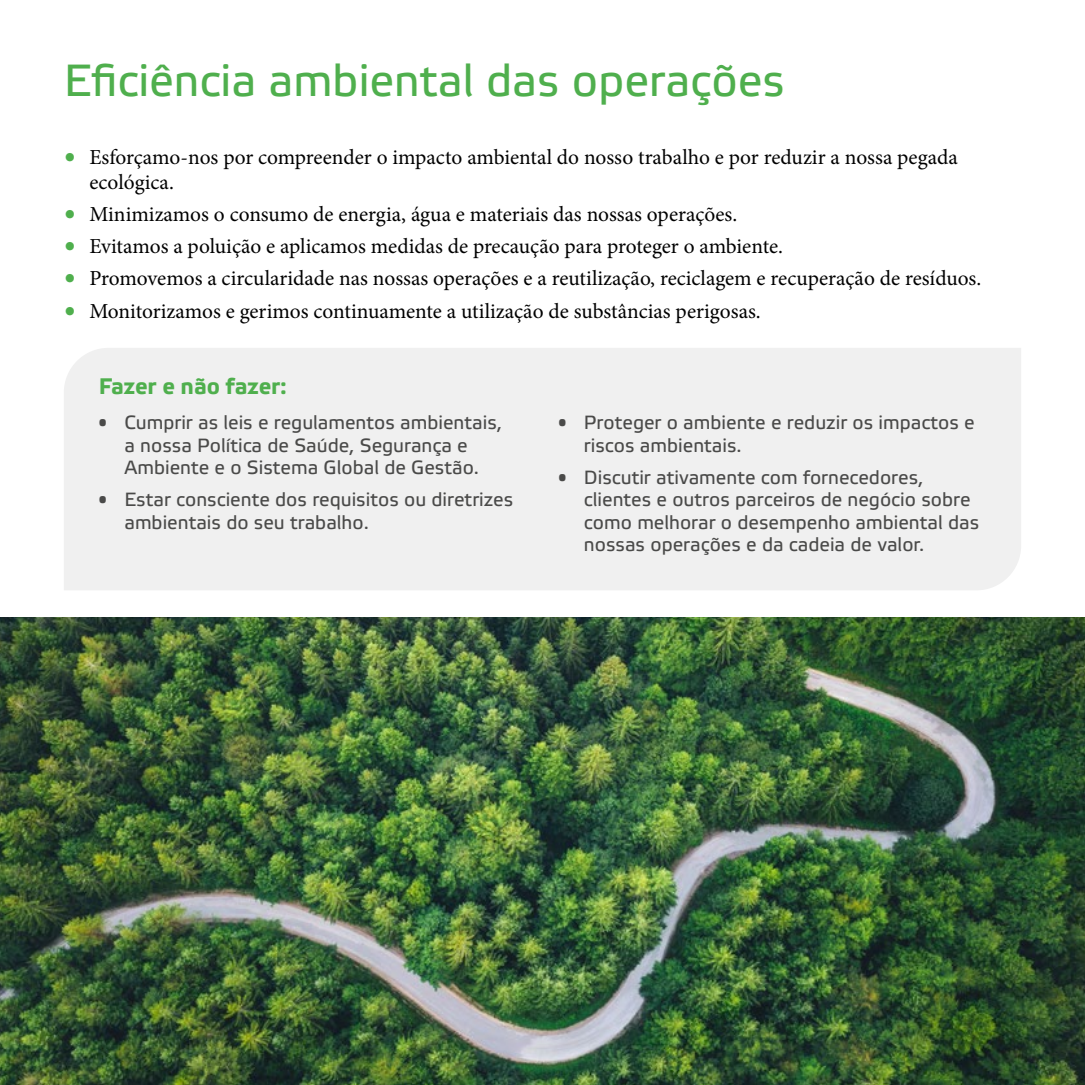
<style>
.page{position:relative;width:1085px;height:1085px;background:#fff}
.page>*{position:absolute;margin:0;border:0;box-sizing:border-box;transform-origin:0 0}
.t1{font:45px "Etelka Text";color:#4faf4d}
.t2{font:700 22.5px "Etelka Text";color:#4faf4d}
.t3{font:21.38px/25.7px "Minion Pro";color:#000}
.t4{font:19.12px/22.5px "Etelka Text";color:#4a4a49}
.s1{font-size:31.5px;color:#4faf4d}
.s2{font-size:13.5px}
</style>
<div class="page">
<img style="left:0;top:617px;width:1084px;height:467px">
<div style="left:64px;top:348px;width:956px;height:242px;background:#f0f0f0"></div>
<h1 class="t1" style="left:64px;top:53px;width:722px">Eficiência ambiental das operações</h1>
<p class="t3" style="left:89px;top:144px;width:869px;text-indent:-26px"><span class="s1">•</span> Esforçamo-nos por compreender o impacto ambiental do nosso trabalho e por reduzir a nossa pegada ecológica.</p>
<p class="t3" style="left:64px;top:202px;width:675px"><span class="s1">•</span> Minimizamos o consumo de energia, água e materiais das nossas operações.</p>
<p class="t3" style="left:64px;top:234px;width:720px"><span class="s1">•</span> Evitamos a poluição e aplicamos medidas de precaução para proteger o ambiente.</p>
<p class="t3" style="left:64px;top:266px;width:918px"><span class="s1">•</span> Promovemos a circularidade nas nossas operações e a reutilização, reciclagem e recuperação de resíduos.</p>
<p class="t3" style="left:64px;top:298px;width:698px"><span class="s1">•</span> Monitorizamos e gerimos continuamente a utilização de substâncias perigosas.</p>
<p class="t2" style="left:99px;top:372px;width:189px">Fazer e não fazer:</p>
<p class="t4" style="left:99px;top:412px;width:404px;text-align:center"><span class="s2">•</span> Cumprir as leis e regulamentos ambientais, a nossa Política de Saúde, Segurança e<br>Ambiente e o Sistema Global de Gestão.</p>
<p class="t4" style="left:124px;top:489px;width:390px;text-indent:-26px"><span class="s2">•</span> Estar consciente dos requisitos ou diretrizes ambientais do seu trabalho.</p>
<p class="t4" style="left:584px;top:412px;width:392px;text-indent:-26px"><span class="s2">•</span> Proteger o ambiente e reduzir os impactos e riscos ambientais.</p>
<p class="t4" style="left:584px;top:466px;width:396px;text-indent:-26px"><span class="s2">•</span> Discutir ativamente com fornecedores, clientes e outros parceiros de negócio sobre como melhorar o desempenho ambiental das nossas operações e da cadeia de valor.</p>
</div>
